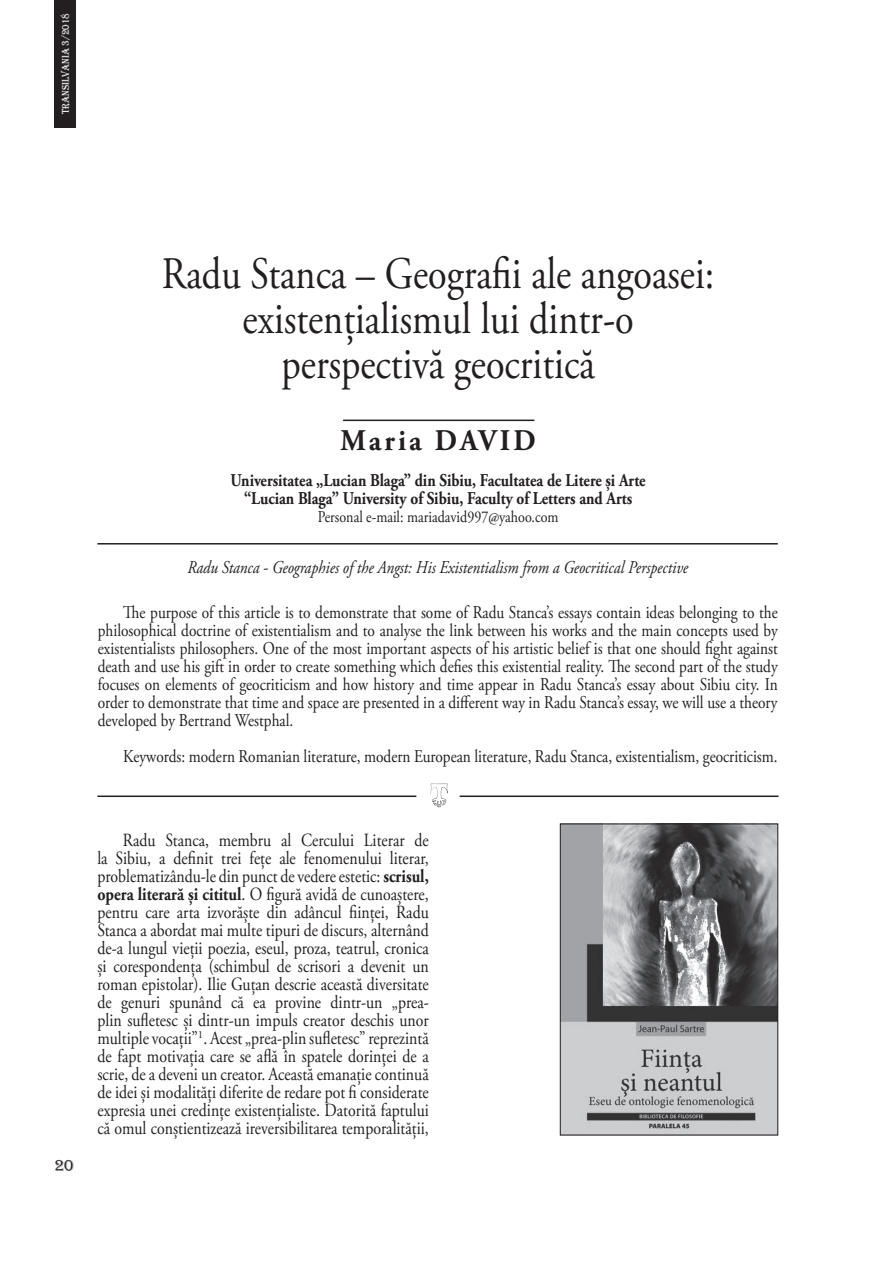
<style>
.page{position:relative;width:893px;height:1263px;background:#fff}
.page>*{position:absolute;margin:0;border:0;box-sizing:border-box;transform-origin:0 0}
.t1{font:45px/45px "Adobe Garamond Pro";color:#231f20;text-align:center;scale:.85 1}
.t2{font:700 30px "Adobe Garamond Pro";letter-spacing:.11em;color:#231f20;scale:.94 1}
.t3{font:18.6px/18px "Adobe Garamond Pro";color:#231f20;text-align:justify;scale:.85 1}
.t4{font:18px/18px "Adobe Garamond Pro";color:#231f20;text-align:justify;scale:.85 1}
.t5{font:700 18px/18px "Adobe Garamond Pro";color:#231f20;text-align:center;scale:.85 1}
.t6{font:italic 18px "Adobe Garamond Pro";color:#231f20;scale:.85 1}
.t7{font:16.5px "Adobe Garamond Pro";color:#231f20;scale:.85 1}
.t8{font:16.5px "Algerian";color:#231f20}
.t9{font:10.5px "Algerian";color:#fff;scale:.9 1}
.s1{font-weight:700}
</style>
<div class="page">
<div style="left:54px;top:0;width:22px;height:128px;background:#231f20"></div>
<hr style="left:97px;top:543px;width:681px;height:1px;background:#231f20">
<hr style="left:343px;top:420px;width:191px;height:1px;background:#231f20">
<hr style="left:97px;top:795px;width:319px;height:2px;background:#231f20">
<hr style="left:460px;top:795px;width:318px;height:2px;background:#231f20">
<svg style="left:430px;top:784px;width:18px;height:23px"></svg>
<img style="left:562px;top:825px;width:214px;height:308px">
<div style="left:560px;top:823px;width:218px;height:312px;border:1px solid #231f20"></div>
<p class="t9" style="left:60px;top:114px;width:114px;rotate:-90deg">transilvania 3/2018</p>
<h1 class="t1" style="left:162px;top:253px;width:652px">Radu Stanca – Geografii ale angoasei: existenţialismul lui dintr-o perspectivă geocritică</h1>
<h2 class="t2" style="left:341px;top:423px;width:209px">Maria DAVID</h2>
<p class="t5" style="left:231px;top:471px;width:490px">Universitatea „Lucian Blaga” din Sibiu, Facultatea de Litere și Arte “Lucian Blaga” University of Sibiu, Faculty of Letters and Arts</p>
<p class="t7" style="left:318px;top:507px;width:285px">Personal e-mail: mariadavid997@yahoo.com</p>
<p class="t6" style="left:188px;top:556px;width:590px">Radu Stanca - Geographies of the Angst: His Existentialism from a Geocritical Perspective</p>
<p class="t4" style="left:98px;top:604px;width:802px;text-indent:26px">The purpose of this article is to demonstrate that some of Radu Stanca’s essays contain ideas belonging to the philosophical doctrine of existentialism and to analyse the link between his works and the main concepts used by existentialists philosophers. One of the most important aspects of his artistic belief is that one should fight against death and use his gift in order to create something which defies this existential reality. The second part of the study focuses on elements of geocriticism and how history and time appear in Radu Stanca’s essay about Sibiu city. In order to demonstrate that time and space are presented in a different way in Radu Stanca’s essay, we will use a theory developed by Bertrand Westphal.</p>
<p class="t4" style="left:123px;top:748px;width:771px">Keywords: modern Romanian literature, modern European literature, Radu Stanca, existentialism, geocriticism.</p>
<p class="t8" style="left:54px;top:1157px;width:21px">20</p>
<p class="t3" style="left:97px;top:832px;width:391px;text-indent:26px">Radu Stanca, membru al Cercului Literar de la Sibiu, a definit trei fețe ale fenomenului literar, problematizându-le din punct de vedere estetic: <span class="s1">scrisul, opera literară și cititul</span>. O figură avidă de cunoaștere, pentru care arta izvorăște din adâncul ființei, Radu Stanca a abordat mai multe tipuri de discurs, alternând de-a lungul vieții poezia, eseul, proza, teatrul, cronica și corespondența (schimbul de scrisori a devenit un roman epistolar). Ilie Guțan descrie această diversitate de genuri spunând că ea provine dintr-un „prea&shy;plin sufletesc şi dintr-un impuls creator deschis unor multiple vocaţii”<sup>1</sup>. Acest „prea-plin sufletesc” reprezintă de fapt motivația care se află în spatele dorinței de a scrie, de a deveni un creator. Această emanație continuă de idei și modalități diferite de redare pot fi considerate expresia unei credințe existențialiste. Datorită faptului că omul conștientizează ireversibilitarea temporalității,</p>
</div>
